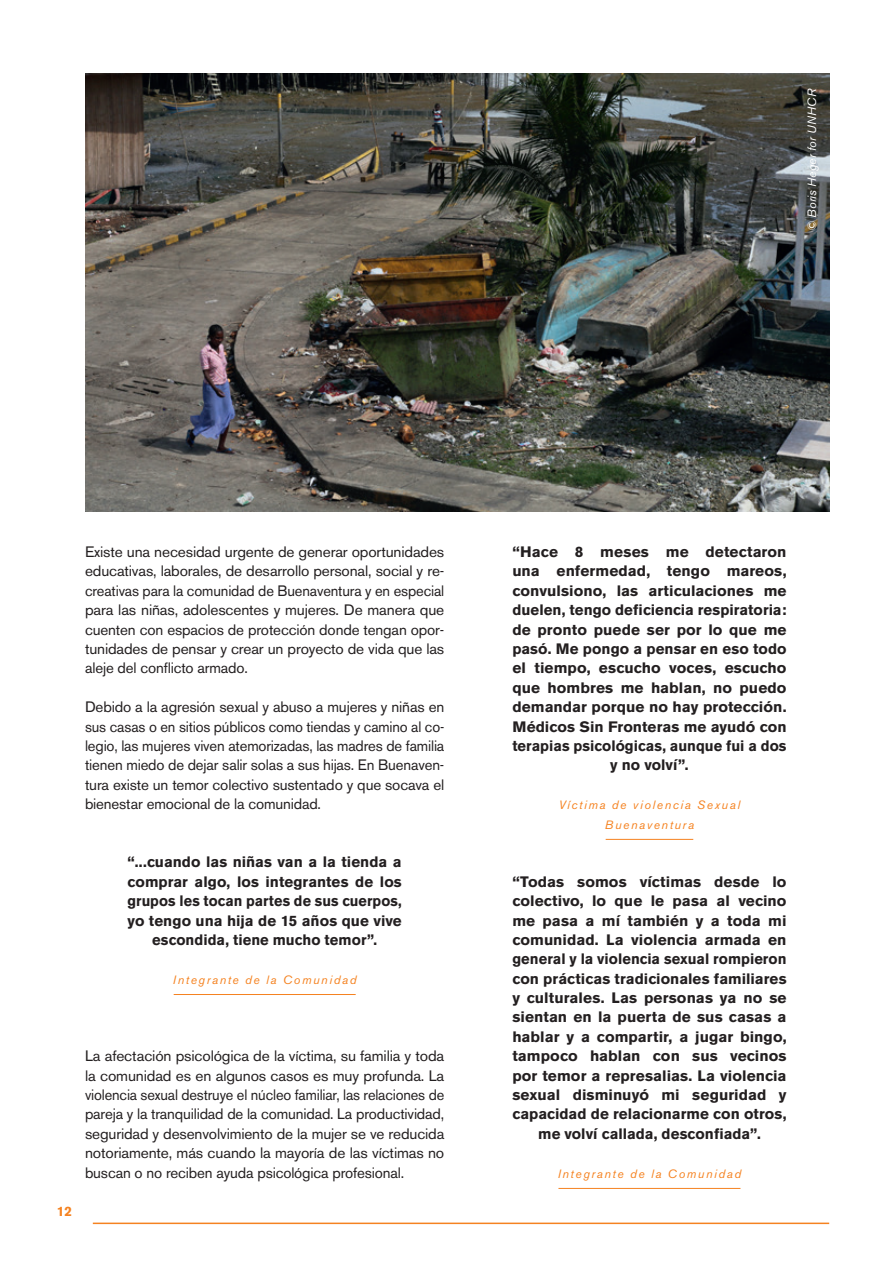
<style>
.page{position:relative;width:893px;height:1263px;background:#fff}
.page>*{position:absolute;margin:0;border:0;box-sizing:border-box;transform-origin:0 0}
.t1{font:15px/19.4px "Akzidenz Grotesk BE";letter-spacing:-.01em;color:#231f20;text-align:justify}
.t2{font:700 15px/19.4px "Akzidenz Grotesk BE";letter-spacing:.005em;color:#231f20;text-align:center}
.t3{font:700 13.5px "Akzidenz Grotesk BE";color:#f58220}
.t4{font:italic 12px/19.4px "Akzidenz Grotesk BE";letter-spacing:.135em;color:#f58220;text-align:center}
.t5{font:italic 12px "Akzidenz Grotesk BE";color:#fff}
</style>
<div class="page">
<hr style="left:93px;top:1222px;width:736px;height:2px;background:#f58220">
<hr style="left:174px;top:994px;width:182px;height:1px;background:#f58220">
<hr style="left:606px;top:839px;width:87px;height:1px;background:#f58220">
<hr style="left:558px;top:1188px;width:182px;height:1px;background:#f58220">
<img style="left:85px;top:74px;width:744px;height:437px">
<p class="t5" style="left:805px;top:231px;width:144px;rotate:-90deg">© Boris Heger for UNHCR</p>
<p class="t1" style="left:85px;top:542px;width:361px">Existe una necesidad urgente de generar oportunidades educativas, laborales, de desarrollo personal, social y re&shy;creativas para la comunidad de Buenaventura y en especial para las niñas, adolescentes y mujeres. De manera que cuenten con espacios de protección donde tengan opor&shy;tunidades de pensar y crear un proyecto de vida que las aleje del conflicto armado.</p>
<p class="t1" style="left:85px;top:697px;width:361px">Debido a la agresión sexual y abuso a mujeres y niñas en sus casas o en sitios públicos como tiendas y camino al co&shy;legio, las mujeres viven atemorizadas, las madres de familia tienen miedo de dejar salir solas a sus hijas. En Buenaven&shy;tura existe un temor colectivo sustentado y que socava el bienestar emocional de la comunidad.</p>
<p class="t2" style="left:128px;top:852px;width:276px">“...cuando las niñas van a la tienda a comprar algo, los integrantes de los grupos les tocan partes de sus cuerpos, yo tengo una hija de 15 años que vive escondida, tiene mucho temor”.</p>
<p class="t4" style="left:173px;top:970px;width:185px">Integrante de la Comunidad</p>
<p class="t3" style="left:57px;top:1204px;width:17px">12</p>
<p class="t1" style="left:85px;top:1046px;width:361px">La afectación psicológica de la víctima, su familia y toda la comunidad es en algunos casos es muy profunda. La violencia sexual destruye el núcleo familiar, las relaciones de pareja y la tranquilidad de la comunidad. La productividad, seguridad y desenvolvimiento de la mujer se ve reducida notoriamente, más cuando la mayoría de las víctimas no buscan o no reciben ayuda psicológica profesional.</p>
<p class="t2" style="left:512px;top:542px;width:276px">“Hace 8 meses me detectaron una enfermedad, tengo mareos, convulsiono, las articulaciones me duelen, tengo deficiencia respiratoria: de pronto puede ser por lo que me pasó. Me pongo a pensar en eso todo el tiempo, escucho voces, escucho que hombres me hablan, no puedo demandar porque no hay protección.<br>Médicos Sin Fronteras me ayudó con terapias psicológicas, aunque fui a dos y no volví”.</p>
<p class="t4" style="left:559px;top:795px;width:183px">Víctima de violencia Sexual<br>Buenaventura</p>
<p class="t2" style="left:512px;top:872px;width:276px">“Todas somos víctimas desde lo colectivo, lo que le pasa al vecino me pasa a mí también y a toda mi comunidad. La violencia armada en general y la violencia sexual rompieron con prácticas tradicionales familiares y culturales. Las personas ya no se sientan en la puerta de sus casas a hablar y a compartir, a jugar bingo, tampoco hablan con sus vecinos por temor a represalias. La violencia sexual disminuyó mi seguridad y capacidad de relacionarme con otros, me volví callada, desconfiada”.</p>
<p class="t4" style="left:558px;top:1164px;width:185px">Integrante de la Comunidad</p>
</div>
